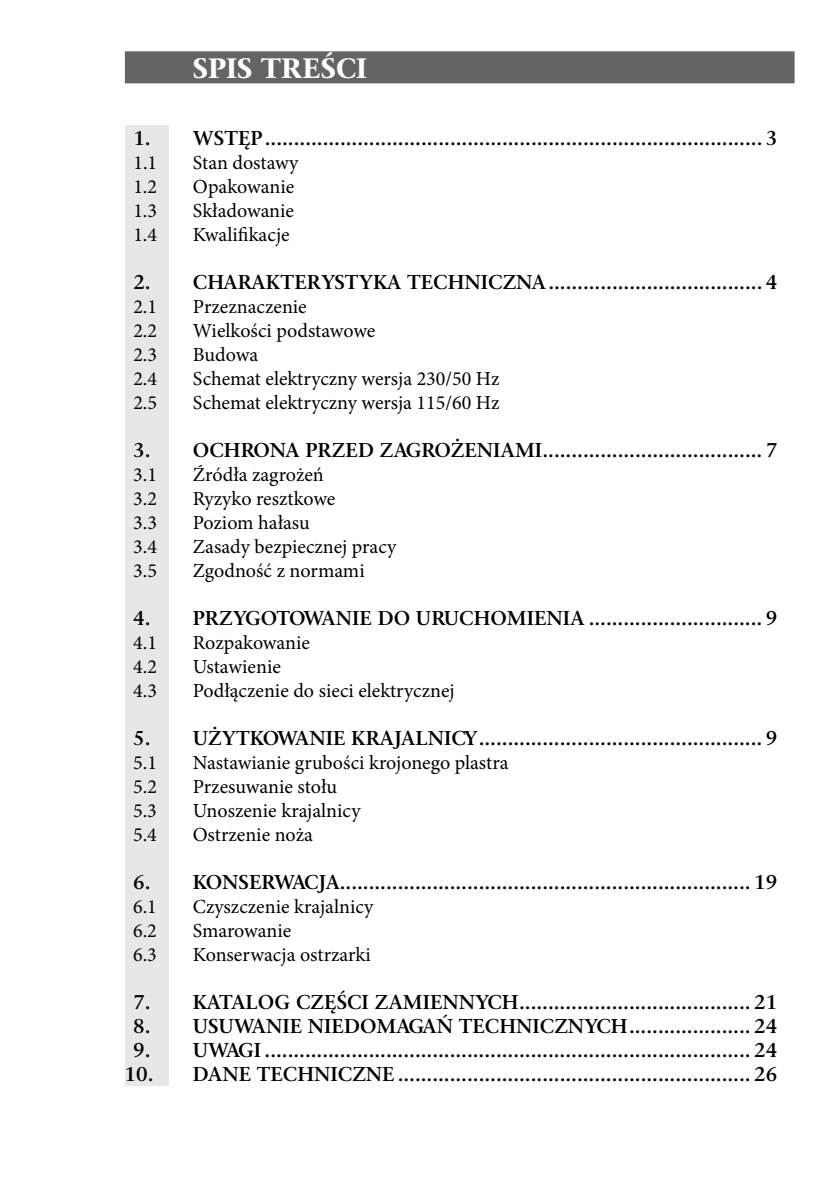
<style>
.page{position:relative;width:840px;height:1191px;background:#fff}
.page>*{position:absolute;margin:0;border:0;box-sizing:border-box;transform-origin:0 0}
.t1{font:28px "Classic EFN Black";color:#fff}
.t2{font:700 20px "Classic EFN";color:#000}
.t3{font:20px "Minion Pro";color:#000}
</style>
<div class="page">
<div style="left:125px;top:126px;width:44px;height:960px;background:#e6e7e8"></div>
<div style="left:125px;top:51px;width:669px;height:32px;background:#636466"></div>
<h1 class="t1" style="left:193px;top:52px;width:176px">SPIS TREŚCI</h1>
<p class="t2" style="left:133px;top:126px;width:645px">1. WSTĘP...................................................................................... 3</p>
<p class="t3" style="left:133px;top:149px;width:25px">1.1</p>
<p class="t3" style="left:193px;top:149px;width:107px">Stan dostawy</p>
<p class="t3" style="left:133px;top:173px;width:25px">1.2</p>
<p class="t3" style="left:193px;top:173px;width:103px">Opakowanie</p>
<p class="t3" style="left:133px;top:197px;width:25px">1.3</p>
<p class="t3" style="left:193px;top:197px;width:103px">Składowanie</p>
<p class="t3" style="left:133px;top:221px;width:25px">1.4</p>
<p class="t3" style="left:193px;top:221px;width:98px">Kwalifikacje</p>
<p class="t2" style="left:133px;top:270px;width:645px">2. CHARAKTERYSTYKA TECHNICZNA..................................... 4</p>
<p class="t3" style="left:133px;top:293px;width:25px">2.1</p>
<p class="t3" style="left:193px;top:293px;width:115px">Przeznaczenie</p>
<p class="t3" style="left:133px;top:317px;width:25px">2.2</p>
<p class="t3" style="left:193px;top:317px;width:184px">Wielkości podstawowe</p>
<p class="t3" style="left:133px;top:341px;width:25px">2.3</p>
<p class="t3" style="left:193px;top:341px;width:67px">Budowa</p>
<p class="t3" style="left:133px;top:365px;width:25px">2.4</p>
<p class="t3" style="left:193px;top:365px;width:308px">Schemat elektryczny wersja 230/50 Hz</p>
<p class="t3" style="left:133px;top:389px;width:25px">2.5</p>
<p class="t3" style="left:193px;top:389px;width:308px">Schemat elektryczny wersja 115/60 Hz</p>
<p class="t2" style="left:133px;top:438px;width:645px">3. OCHRONA PRZED ZAGROŻENIAMI...................................... 7</p>
<p class="t3" style="left:133px;top:461px;width:25px">3.1</p>
<p class="t3" style="left:193px;top:461px;width:132px">Źródła zagrożeń</p>
<p class="t3" style="left:133px;top:485px;width:25px">3.2</p>
<p class="t3" style="left:193px;top:485px;width:144px">Ryzyko resztkowe</p>
<p class="t3" style="left:133px;top:509px;width:25px">3.3</p>
<p class="t3" style="left:193px;top:509px;width:118px">Poziom hałasu</p>
<p class="t3" style="left:133px;top:533px;width:25px">3.4</p>
<p class="t3" style="left:193px;top:533px;width:205px">Zasady bezpiecznej pracy</p>
<p class="t3" style="left:133px;top:557px;width:25px">3.5</p>
<p class="t3" style="left:193px;top:557px;width:173px">Zgodność z normami</p>
<p class="t2" style="left:133px;top:606px;width:645px">4. PRZYGOTOWANIE DO URUCHOMIENIA .............................. 9</p>
<p class="t3" style="left:133px;top:629px;width:25px">4.1</p>
<p class="t3" style="left:193px;top:629px;width:119px">Rozpakowanie</p>
<p class="t3" style="left:133px;top:653px;width:25px">4.2</p>
<p class="t3" style="left:193px;top:653px;width:89px">Ustawienie</p>
<p class="t3" style="left:133px;top:677px;width:25px">4.3</p>
<p class="t3" style="left:193px;top:677px;width:263px">Podłączenie do sieci elektrycznej</p>
<p class="t2" style="left:133px;top:726px;width:645px">5. UŻYTKOWANIE KRAJALNICY................................................. 9</p>
<p class="t3" style="left:133px;top:749px;width:25px">5.1</p>
<p class="t3" style="left:193px;top:749px;width:317px">Nastawianie grubości krojonego plastra</p>
<p class="t3" style="left:133px;top:773px;width:25px">5.2</p>
<p class="t3" style="left:193px;top:773px;width:146px">Przesuwanie stołu</p>
<p class="t3" style="left:133px;top:797px;width:25px">5.3</p>
<p class="t3" style="left:193px;top:797px;width:169px">Unoszenie krajalnicy</p>
<p class="t3" style="left:133px;top:821px;width:25px">5.4</p>
<p class="t3" style="left:193px;top:821px;width:122px">Ostrzenie noża</p>
<p class="t2" style="left:133px;top:870px;width:645px">6. KONSERWACJA....................................................................... 19</p>
<p class="t3" style="left:133px;top:893px;width:25px">6.1</p>
<p class="t3" style="left:193px;top:893px;width:182px">Czyszczenie krajalnicy</p>
<p class="t3" style="left:133px;top:917px;width:25px">6.2</p>
<p class="t3" style="left:193px;top:917px;width:100px">Smarowanie</p>
<p class="t3" style="left:133px;top:941px;width:25px">6.3</p>
<p class="t3" style="left:192px;top:941px;width:180px">Konserwacja ostrzarki</p>
<p class="t2" style="left:133px;top:990px;width:645px">7. KATALOG CZĘŚCI ZAMIENNYCH........................................ 21</p>
<p class="t2" style="left:133px;top:1014px;width:645px">8. USUWANIE NIEDOMAGAŃ TECHNICZNYCH..................... 24</p>
<p class="t2" style="left:133px;top:1038px;width:645px">9. UWAGI .................................................................................... 24</p>
<p class="t2" style="left:124px;top:1062px;width:653px">10. DANE TECHNICZNE............................................................. 26</p>
</div>
